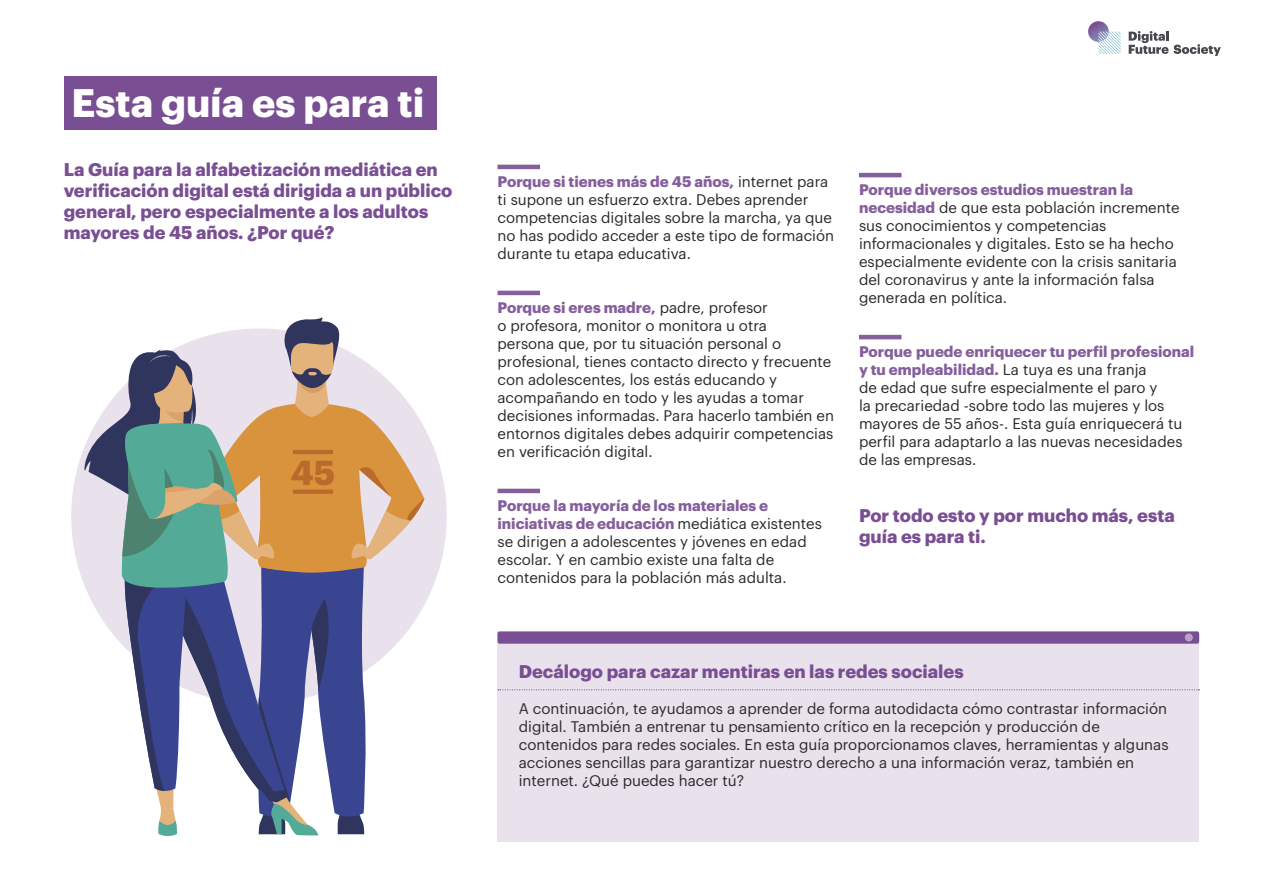
<style>
.page{position:relative;width:1263px;height:893px;background:#fff}
.page>*{position:absolute;margin:0;border:0;box-sizing:border-box;transform-origin:0 0}
.t1{font:700 39px "Graphik";color:#fff}
.t2{font:700 33.9px "Graphik";color:#b96b2b}
.t3{font:700 18px/21px "Graphik";color:#794e93}
.t4{font:15px/18px "Graphik";color:#292929}
.s1{font-weight:700;color:#855e9c}
</style>
<div class="page">
<div style="left:497px;top:631px;width:702px;height:211px;background:#e9e1ec"></div>
<div style="left:497px;top:631px;width:702px;height:13px;background:#794e93;border-radius:2px"></div>
<div style="left:1185px;top:633px;width:8px;height:8px;background:#b8a2c6;border-radius:50%"></div>
<svg style="left:498px;top:689px;width:701px;height:1px"></svg>
<hr style="left:497px;top:165px;width:43px;height:4px;background:#855e9c">
<hr style="left:497px;top:291px;width:43px;height:4px;background:#855e9c">
<hr style="left:497px;top:489px;width:43px;height:4px;background:#855e9c">
<hr style="left:859px;top:173px;width:42px;height:4px;background:#855e9c">
<hr style="left:859px;top:335px;width:42px;height:4px;background:#855e9c">
<div style="left:71px;top:328px;width:376px;height:376px;background:#e9e1ec;border-radius:50%"></div>
<div style="left:64px;top:77px;width:372px;height:53px;background:#794e93"></div>
<svg style="left:83px;top:317px;width:341px;height:519px"></svg>
<hr style="left:293px;top:450px;width:40px;height:4px;background:#b96b2b">
<hr style="left:293px;top:490px;width:40px;height:4px;background:#b96b2b">
<svg style="left:1129px;top:31px;width:92px;height:25px"></svg>
<svg style="left:1088px;top:21px;width:33px;height:33px"></svg>
<h1 class="t1" style="left:71px;top:73px;width:354px">Esta guía es para ti</h1>
<p class="t3" style="left:64px;top:157px;width:390px">La Guía para la alfabetización mediática en verificación digital está dirigida a un público general, pero especialmente a los adultos mayores de 45 años. ¿Por qué?</p>
<h2 class="t2" style="left:291px;top:446px;width:46px">45</h2>
<p class="t4" style="left:497px;top:171px;width:338px"><span class="s1">Porque si tienes más de 45 años,</span> internet para ti supone un esfuerzo extra. Debes aprender competencias digitales sobre la marcha, ya que no has podido acceder a este tipo de formación durante tu etapa educativa.</p>
<p class="t4" style="left:497px;top:297px;width:338px"><span class="s1">Porque si eres madre,</span> padre, profesor<br>o profesora, monitor o monitora u otra<br>persona que, por tu situación personal o profesional, tienes contacto directo y frecuente con adolescentes, los estás educando y acompañando en todo y les ayudas a tomar decisiones informadas. Para hacerlo también en entornos digitales debes adquirir competencias en verificación digital.</p>
<p class="t4" style="left:497px;top:495px;width:326px"><span class="s1">Porque la mayoría de los materiales e iniciativas de educación</span> mediática existentes se dirigen a adolescentes y jóvenes en edad escolar. Y en cambio existe una falta de contenidos para la población más adulta.</p>
<p class="t4" style="left:859px;top:180px;width:322px"><span class="s1">Porque diversos estudios muestran la necesidad</span> de que esta población incremente sus conocimientos y competencias informacionales y digitales. Esto se ha hecho especialmente evidente con la crisis sanitaria del coronavirus y ante la información falsa generada en política.</p>
<p class="t4" style="left:859px;top:342px;width:337px"><span class="s1">Porque puede enriquecer tu perfil profesional y tu empleabilidad.</span> La tuya es una franja<br>de edad que sufre especialmente el paro y<br>la precariedad -sobre todo las mujeres y los mayores de 55 años-. Esta guía enriquecerá tu perfil para adaptarlo a las nuevas necesidades de las empresas.</p>
<p class="t3" style="left:859px;top:504px;width:317px">Por todo esto y por mucho más, esta guía es para ti.</p>
<p class="t3" style="left:519px;top:659px;width:446px">Decálogo para cazar mentiras en las redes sociales</p>
<p class="t4" style="left:519px;top:698px;width:651px">A continuación, te ayudamos a aprender de forma autodidacta cómo contrastar información digital. También a entrenar tu pensamiento crítico en la recepción y producción de contenidos para redes sociales. En esta guía proporcionamos claves, herramientas y algunas acciones sencillas para garantizar nuestro derecho a una información veraz, también en internet. ¿Qué puedes hacer tú?</p>
</div>
